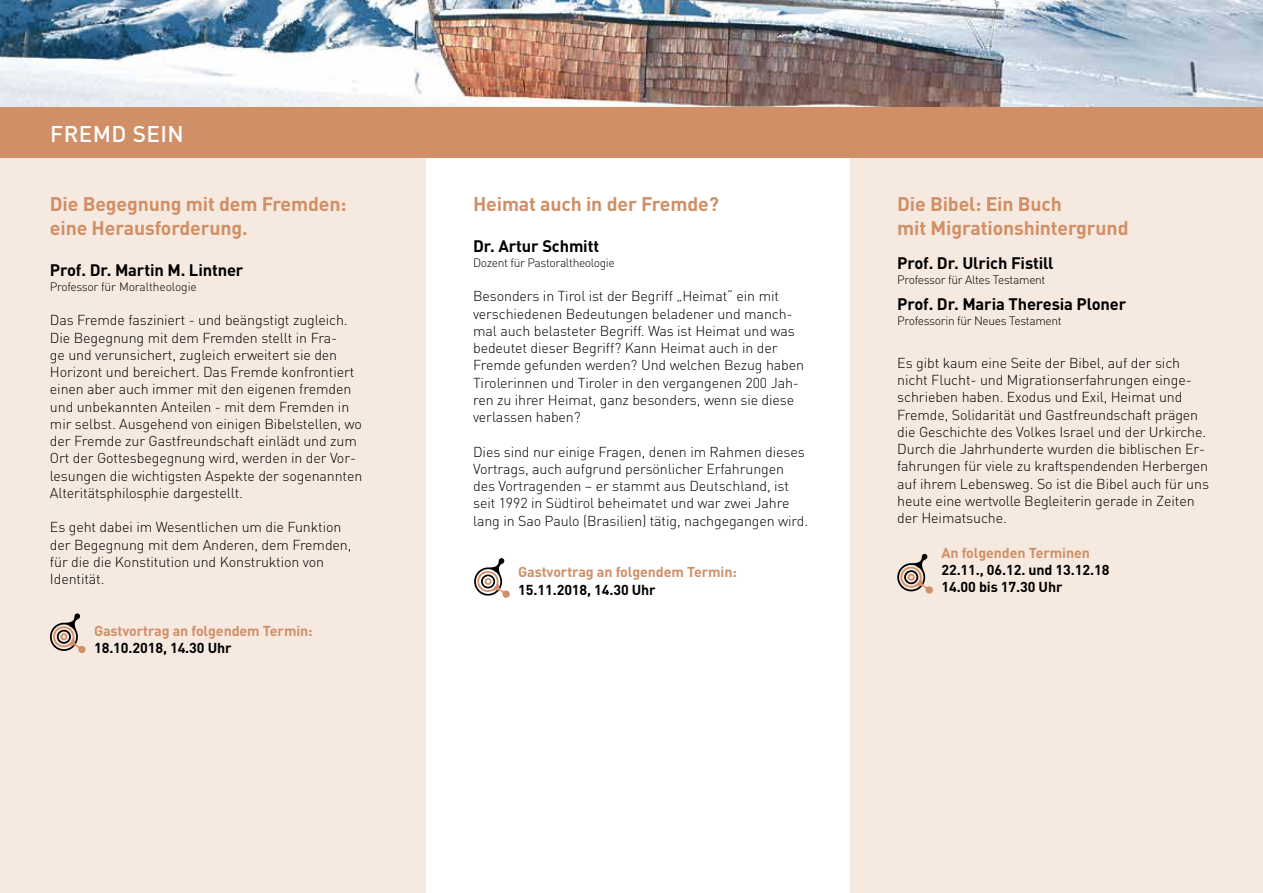
<style>
.page{position:relative;width:1263px;height:893px;background:#fff}
.page>*{position:absolute;margin:0;border:0;box-sizing:border-box;transform-origin:0 0}
.t1{font:500 22.5px "DINOT";letter-spacing:.02em;color:#fff}
.t2{font:700 19.5px/24px "DINOT";letter-spacing:-.01em;color:#d08f67}
.t3{font:700 16.5px "DINOT";letter-spacing:-.01em;color:#000}
.t4{font:300 14.25px/17.2px "DINOT";letter-spacing:-.01em;color:#000}
.t5{font:700 14.25px/17.2px "DINOT";letter-spacing:-.01em;color:#000}
.t6{font:700 14.25px "DINOT";letter-spacing:-.01em;color:#d08f67}
.t7{font:300 12px "DINOT";letter-spacing:-.03em;color:#000}
.t8{font:300 12px "DINOT";letter-spacing:-.01em;color:#000}
</style>
<div class="page">
<div style="left:850px;top:140px;width:413px;height:753px;background:#f6e9e0"></div>
<div style="left:0;top:140px;width:425px;height:753px;background:#f6e9e0"></div>
<div style="left:0;top:106px;width:1263px;height:51px;background:#d08f67"></div>
<img style="left:0;top:0;width:1263px;height:106px">
<svg style="left:474px;top:558px;width:36px;height:40px"></svg>
<svg style="left:50px;top:613px;width:36px;height:40px"></svg>
<svg style="left:897px;top:554px;width:36px;height:40px"></svg>
<h1 class="t1" style="left:50px;top:118px;width:135px">FREMD SEIN</h1>
<h2 class="t2" style="left:50px;top:191px;width:298px">Die Begegnung mit dem Fremden: eine Herausforderung.</h2>
<p class="t3" style="left:50px;top:259px;width:195px">Prof. Dr. Martin M. Lintner</p>
<p class="t8" style="left:50px;top:278px;width:148px">Professor für Moraltheologie</p>
<p class="t4" style="left:50px;top:311px;width:314px">Das Fremde fasziniert - und beängstigt zugleich.<br>Die Begegnung mit dem Fremden stellt in Fra-<br>ge und verunsichert, zugleich erweitert sie den Horizont und bereichert. Das Fremde konfrontiert einen aber auch immer mit den eigenen fremden und unbekannten Anteilen - mit dem Fremden in mir selbst. Ausgehend von einigen Bibelstellen, wo der Fremde zur Gastfreundschaft einlädt und zum Ort der Gottesbegegnung wird, werden in der Vor&shy;lesungen die wichtigsten Aspekte der sogenannten Alteritätsphilosphie dargestellt.</p>
<p class="t4" style="left:50px;top:518px;width:303px">Es geht dabei im Wesentlichen um die Funktion der Begegnung mit dem Anderen, dem Fremden, für die die Konstitution und Konstruktion von Identität.</p>
<p class="t6" style="left:94px;top:621px;width:220px">Gastvortrag an folgendem Termin:</p>
<p class="t5" style="left:94px;top:639px;width:139px">18.10.2018, 14.30 Uhr</p>
<h2 class="t2" style="left:473px;top:191px;width:247px">Heimat auch in der Fremde?</h2>
<p class="t3" style="left:473px;top:235px;width:128px">Dr. Artur Schmitt</p>
<p class="t7" style="left:473px;top:254px;width:143px">Dozent für Pastoraltheologie</p>
<p class="t4" style="left:473px;top:287px;width:333px">Besonders in Tirol ist der Begriff „Heimat“ ein mit verschiedenen Bedeutungen beladener und manch&shy;mal auch belasteter Begriff. Was ist Heimat und was bedeutet dieser Begriff? Kann Heimat auch in der Fremde gefunden werden? Und welchen Bezug haben Tirolerinnen und Tiroler in den vergangenen 200 Jah&shy;ren zu ihrer Heimat, ganz besonders, wenn sie diese verlassen haben?</p>
<p class="t4" style="left:473px;top:442px;width:337px">Dies sind nur einige Fragen, denen im Rahmen dieses Vortrags, auch aufgrund persönlicher Erfahrungen des Vortragenden – er stammt aus Deutschland, ist seit 1992 in Südtirol beheimatet und war zwei Jahre lang in Sao Paulo (Brasilien) tätig, nachgegangen wird.</p>
<p class="t6" style="left:518px;top:562px;width:220px">Gastvortrag an folgendem Termin:</p>
<p class="t5" style="left:518px;top:580px;width:139px">15.11.2018, 14.30 Uhr</p>
<h2 class="t2" style="left:897px;top:191px;width:233px">Die Bibel: Ein Buch<br>mit Migrationshintergrund</h2>
<p class="t3" style="left:897px;top:252px;width:158px">Prof. Dr. Ulrich Fistill</p>
<p class="t7" style="left:897px;top:271px;width:150px">Professor für Altes Testament</p>
<p class="t3" style="left:897px;top:293px;width:231px">Prof. Dr. Maria Theresia Ploner</p>
<p class="t7" style="left:897px;top:312px;width:166px">Professorin für Neues Testament</p>
<p class="t4" style="left:897px;top:353px;width:313px">Es gibt kaum eine Seite der Bibel, auf der sich nicht Flucht- und Migrationserfahrungen einge&shy;schrieben haben. Exodus und Exil, Heimat und Fremde, Solidarität und Gastfreundschaft prägen die Geschichte des Volkes Israel und der Urkirche.<br>Durch die Jahrhunderte wurden die biblischen Er&shy;fahrungen für viele zu kraftspendenden Herbergen auf ihrem Lebensweg. So ist die Bibel auch für uns heute eine wertvolle Begleiterin gerade in Zeiten der Heimatsuche.</p>
<p class="t6" style="left:941px;top:543px;width:150px">An folgenden Terminen</p>
<p class="t5" style="left:941px;top:560px;width:169px">22.11., 06.12. und 13.12.18<br>14.00 bis 17.30 Uhr</p>
</div>
